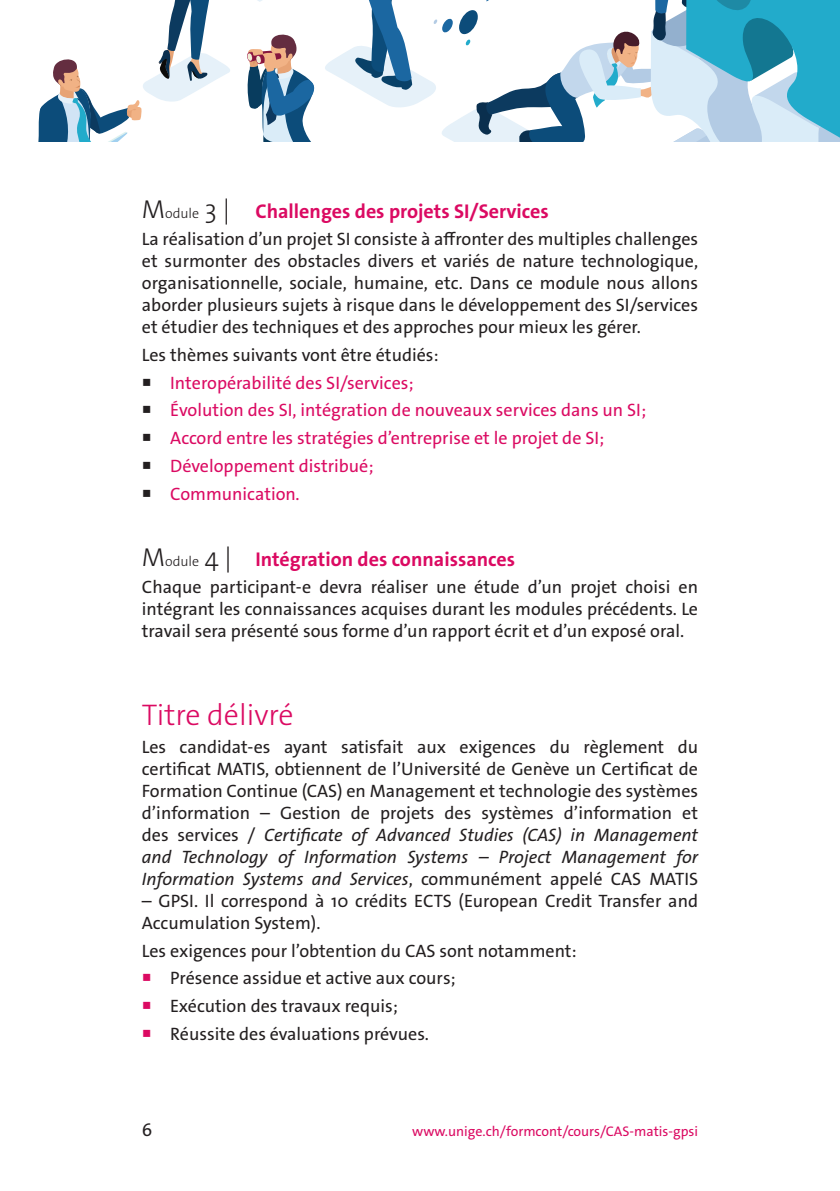
<style>
.page{position:relative;width:840px;height:1191px;background:#fff}
.page>*{position:absolute;margin:0;border:0;box-sizing:border-box;transform-origin:0 0}
.texte{font:300 30px "The Sans Os F";color:#db0a62}
.t1{font:700 20px "The Sans Os F";color:#db0a62}
.texte-2{font:18px/22px "The Sans Os F";color:#231f20;text-align:justify}
.retrait5{font:18px "The Sans Os F";color:#db0a62}
.retrait5-2{font:18px "The Sans Os F";color:#231f20}
.t2{font:14px "The Sans Os F";color:#db0a62}
.s1{font-weight:300;font-size:26px;color:#231f20}
.s2{font-weight:300;font-size:14px;color:#231f20}
.s3{color:#231f20}
.s4{font-style:italic}
.s5{color:#db0a62}
</style>
<div class="page">
<svg style="left:38px;top:0;width:801px;height:142px"></svg>
<p class="t1" style="left:142px;top:198px;width:408px"><span class="s1">M</span><span class="s2">odule</span> <span class="s1">3 |</span> Challenges des projets SI/Services</p>
<p class="texte-2" style="left:142px;top:228px;width:557px">La réalisation d’un projet SI consiste à affronter des multiples challenges et surmonter des obstacles divers et variés de nature technologique, organisationnelle, sociale, humaine, etc. Dans ce module nous allons aborder plusieurs sujets à risque dans le développement des SI/services et étudier des techniques et des approches pour mieux les gérer.</p>
<p class="texte-2" style="left:142px;top:344px;width:298px">Les thèmes suivants vont être étudiés:</p>
<p class="retrait5" style="left:142px;top:371px;width:273px"><span class="s3">○</span> Interopérabilité des SI/services;</p>
<p class="retrait5" style="left:142px;top:399px;width:505px"><span class="s3">○</span> Évolution des SI, intégration de nouveaux services dans un SI;</p>
<p class="retrait5" style="left:142px;top:426px;width:463px"><span class="s3">○</span> Accord entre les stratégies d’entreprise et le projet de SI;</p>
<p class="retrait5" style="left:142px;top:454px;width:233px"><span class="s3">○</span> Développement distribué;</p>
<p class="retrait5" style="left:142px;top:482px;width:159px"><span class="s3">○</span> Communication.</p>
<p class="t1" style="left:142px;top:546px;width:374px"><span class="s1">M</span><span class="s2">odule</span> <span class="s1">4 |</span> Intégration des connaissances</p>
<p class="texte-2" style="left:142px;top:576px;width:557px">Chaque participant-e devra réaliser une étude d’un projet choisi en intégrant les connaissances acquises durant les modules précédents. Le travail sera présenté sous forme d’un rapport écrit et d’un exposé oral.</p>
<p class="texte" style="left:142px;top:696px;width:153px">Titre délivré</p>
<p class="texte-2" style="left:142px;top:736px;width:557px">Les candidat-es ayant satisfait aux exigences du règlement du certificat MATIS, obtiennent de l’Université de Genève un Certificat de Formation Continue (CAS) en Management et technologie des systèmes d’information – Gestion de projets des systèmes d’information et des services / <span class="s4">Certificate of Advanced Studies (CAS) in Management and Technology of Information Systems – Project Management for Information Systems and Services</span>, communément appelé CAS MATIS</p>
<p class="texte-2" style="left:142px;top:890px;width:557px">– GPSI. Il correspond à 10 crédits ECTS (European Credit Transfer and<br>Accumulation System).</p>
<p class="retrait5-2" style="left:142px;top:939px;width:436px">Les exigences pour l’obtention du CAS sont notamment:</p>
<p class="retrait5-2" style="left:142px;top:966px;width:315px"><span class="s5">○</span> Présence assidue et active aux cours;</p>
<p class="retrait5-2" style="left:142px;top:994px;width:257px"><span class="s5">○</span> Exécution des travaux requis;</p>
<p class="retrait5-2" style="left:142px;top:1022px;width:288px"><span class="s5">○</span> Réussite des évaluations prévues.</p>
<p class="texte-2" style="left:142px;top:1119px;width:12px">6</p>
<p class="t2" style="left:412px;top:1122px;width:287px">www.unige.ch/formcont/cours/CAS-matis-gpsi</p>
</div>
